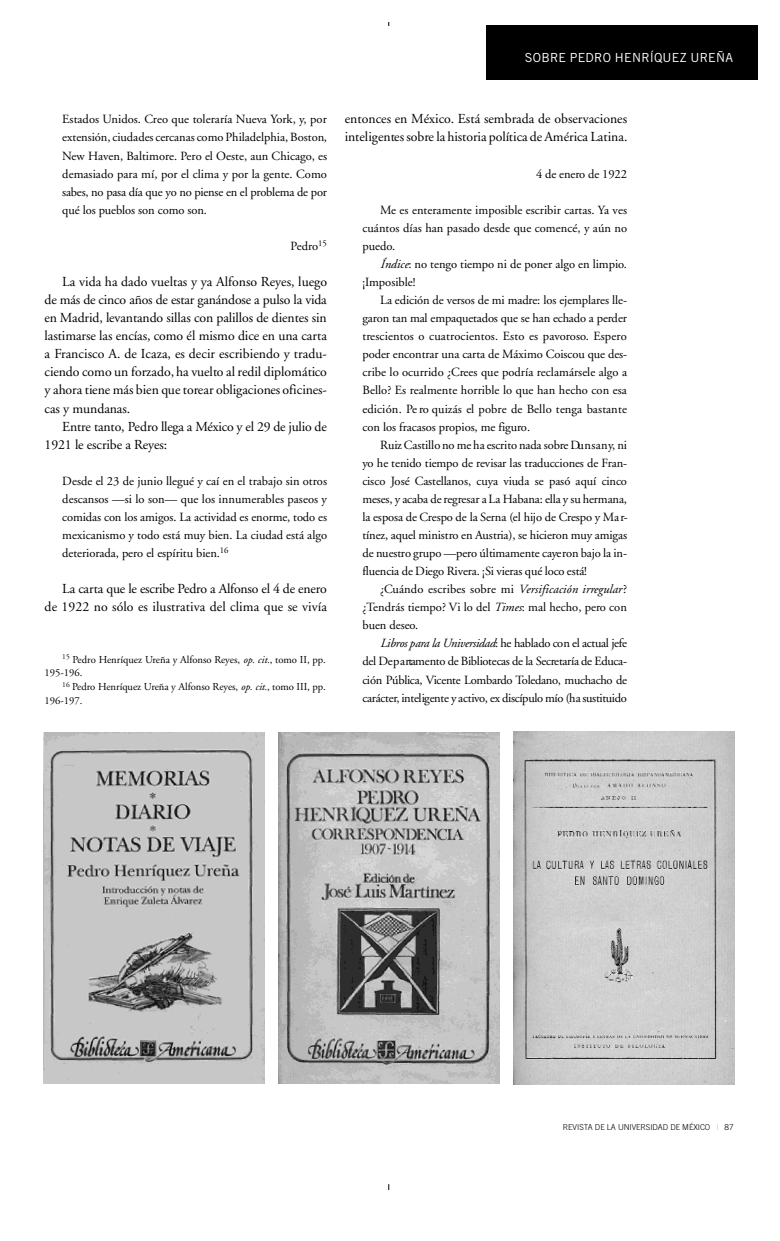
<style>
.page{position:relative;width:780px;height:1241px;background:#fff}
.page>*{position:absolute;margin:0;border:0;box-sizing:border-box;transform-origin:0 0}
.t1{font:13.75px/18.1px "Adobe Garamond";color:#000}
.t2{font:12.5px/18.1px "Adobe Garamond";letter-spacing:-.005em;color:#000;text-align:justify}
.t3{font:12.5px "Trade Gothic";letter-spacing:.02em;color:#fff}
.t4{font:10.62px/13.5px "Adobe Garamond";color:#000}
.t5{font:300 8.12px "Trade Gothic";letter-spacing:-.01em;color:#000}
.s1{font-style:italic}
.s2{font-weight:400;color:#bfbfbf}
</style>
<div class="page">
<div style="left:486px;top:25px;width:271px;height:55px;background:#000"></div>
<img style="left:513px;top:731px;width:221px;height:353px">
<img style="left:43px;top:732px;width:221px;height:351px">
<img style="left:278px;top:732px;width:221px;height:351px">
<p class="t3" style="left:525px;top:53px;width:210px">SOBRE PEDRO HENRÍQUEZ UREÑA</p>
<p class="t2" style="left:62px;top:111px;width:266px">Estados Unidos. Creo que toleraría Nueva York, y, por extensión, ciudades cercanas como Philadelphia, Boston, New Haven, Baltimore. Pero el Oeste, aun Chicago, es demasiado para mí, por el clima y por la gente. Como sabes, no pasa día que yo no piense en el problema de por qué los pueblos son como son.</p>
<p class="t2" style="left:290px;top:238px;width:38px">Pedro<sup>15</sup></p>
<p class="t1" style="left:45px;top:274px;width:284px;text-align:justify;text-indent:18px">La vida ha dado vueltas y ya Alfonso Reyes, luego de más de cinco años de estar ganándose a pulso la vida en Madrid, levantando sillas con palillos de dientes sin lastimarse las encías, como él mismo dice en una carta a Francisco A. de Icaza, es decir escribiendo y tradu&shy;ciendo como un forzado, ha vuelto al redil diplomático y ahora tiene más bien que torear obligaciones oficines&shy;cas y mundanas.</p>
<p class="t1" style="left:45px;top:418px;width:284px;text-indent:18px">Entre tanto, Pedro llega a México y el 29 de julio de<br>1921 le escribe a Reyes:</p>
<p class="t2" style="left:62px;top:473px;width:266px">Desde el 23 de junio llegué y caí en el trabajo sin otros descansos —si lo son— que los innumerables paseos y comidas con los amigos. La actividad es enorme, todo es mexicanismo y todo está muy bien. La ciudad está algo deteriorada, pero el espíritu bien.<sup>16</sup></p>
<p class="t1" style="left:45px;top:581px;width:284px;text-align:right">La carta que le escribe Pedro a Alfonso el 4 de enero<br>de 1922 no sólo es ilustrativa del clima que se vivía</p>
<p class="t4" style="left:45px;top:653px;width:283px;text-indent:18px"><sup>15</sup> Pedro Henríquez Ureña y Alfonso Reyes, <span class="s1">op. cit.</span>, tomo II, pp.<br>195-196.</p>
<p class="t4" style="left:45px;top:680px;width:283px;text-indent:18px"><sup>16</sup> Pedro Henríquez Ureña y Alfonso Reyes, <span class="s1">op. cit.</span>, tomo III, pp.<br>196-197.</p>
<p class="t1" style="left:345px;top:111px;width:284px">entonces en México. Está sembrada de observaciones inteligentes sobre la historia política de América Latina.</p>
<p class="t2" style="left:536px;top:166px;width:92px">4 de enero de 1922</p>
<p class="t2" style="left:362px;top:202px;width:266px;text-indent:18px">Me es enteramente imposible escribir cartas. Ya ves cuántos días han pasado desde que comencé, y aún no puedo.</p>
<p class="t2" style="left:362px;top:256px;width:266px;text-indent:18px"><span class="s1">Índice</span>: no tengo tiempo ni de poner algo en limpio. ¡Imposible!</p>
<p class="t2" style="left:362px;top:292px;width:266px;text-indent:18px">La edición de versos de mi madre: los ejemplares lle&shy;garon tan mal empaquetados que se han echado a perder trescientos o cuatrocientos. Esto es pavoroso. Espero poder encontrar una carta de Máximo Coiscou que des&shy;cribe lo ocurrido ¿Crees que podría reclamársele algo a Bello? Es realmente horrible lo que han hecho con esa edición. Pe ro quizás el pobre de Bello tenga bastante con los fracasos propios, me figuro.</p>
<p class="t2" style="left:362px;top:437px;width:267px;text-indent:18px">RuizCastillono me ha escrito nada sobre Du n s a n y, ni yo he tenido tiempo de revisar las traducciones de Fra n&shy;cisco José Castellanos, cuya viuda se pasó aquí cinco meses, y acaba dere g resar a La Habana: ella y su hermana, la esposa de Crespo de la Serna (el hijo de Crespo y Ma r&shy;tín ez, aquel ministro en Austria), se hicieron muy amigas de nuestro grupo —pero últimamente caye ron bajo la in&shy;fluencia de Diego Rivera. ¡Si vieras qué loco está!</p>
<p class="t2" style="left:362px;top:581px;width:266px;text-indent:18px">¿Cuándo escribes sobre mi <span class="s1">Versificación irregular</span>? ¿Tendrás tiempo? Vi lo del <span class="s1">Times</span>: mal hecho, pero con buen deseo.</p>
<p class="t2" style="left:362px;top:635px;width:266px;text-indent:18px"><span class="s1">Lib ros para la Un iversid a d</span>: he hablado con el actual jefe del De p a rtamento de Bibliotecas de la Se c retaría de Ed u c a&shy;ción Pública, Vicente Lombardo Toledano, muchacho de c a rá c te r, inteligente y activo, ex discípulo mío (ha sustituido</p>
<p class="t5" style="left:562px;top:1123px;width:172px">REVISTA DE LA UNIVERSIDAD DE MÉXICO <span class="s2">|</span> 87</p>
</div>
